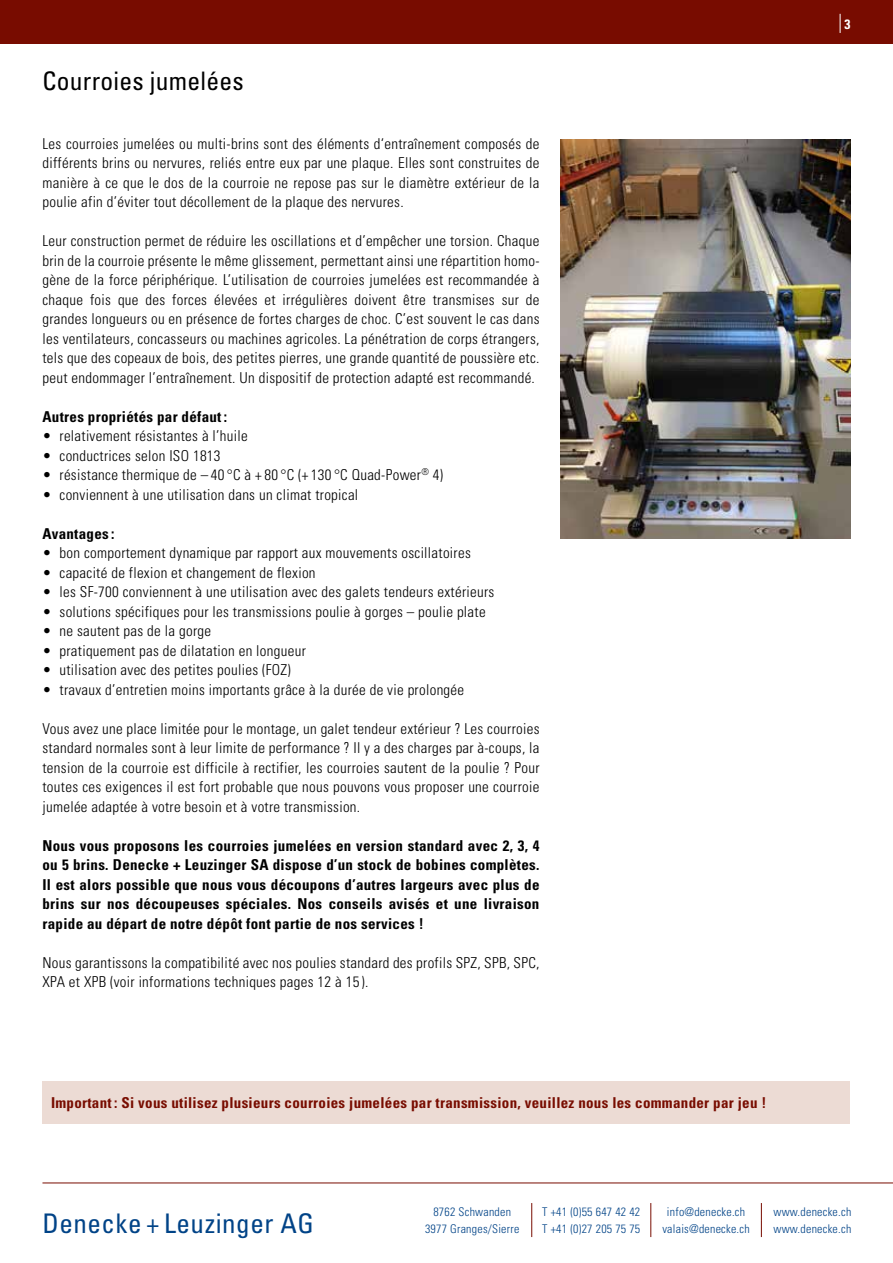
<style>
.page{position:relative;width:893px;height:1263px;background:#fff}
.page>*{position:absolute;margin:0;border:0;box-sizing:border-box;transform-origin:0 0}
.t1{font:condensed 27px "Univers";letter-spacing:.02em;color:#004387}
.t2{font:condensed 25.5px "Univers";letter-spacing:.01em;color:#000}
.t3{font:300 condensed 15px/19.5px "Univers";letter-spacing:.02em;color:#000;text-align:justify}
.t4{font:700 condensed 15px/19.5px "Univers";letter-spacing:.02em;color:#000;text-align:justify}
.t5{font:700 condensed 15px "Univers";letter-spacing:.02em;color:#780c00}
.t6{font:700 condensed 13.5px "Univers";color:#fff}
.t7{font:300 condensed 12px "Univers";letter-spacing:.02em;color:#004387}
</style>
<div class="page">
<div style="left:0;top:0;width:893px;height:43px;background:#780c00"></div>
<hr style="left:42px;top:1182px;width:851px;height:1px;background:#780c00">
<svg style="left:840px;top:14px;width:1px;height:19px"></svg>
<svg style="left:531px;top:1203px;width:1px;height:34px"></svg>
<svg style="left:650px;top:1203px;width:1px;height:34px"></svg>
<svg style="left:761px;top:1203px;width:1px;height:34px"></svg>
<img style="left:561px;top:139px;width:289px;height:400px">
<div style="left:43px;top:1081px;width:807px;height:43px;background:#ecdbd4"></div>
<h2 class="t2" style="left:43px;top:65px;width:203px">Courroies jumelées</h2>
<p class="t3" style="left:43px;top:134px;width:499px">Les courroies jumelées ou multi-brins sont des éléments d‘entraînement composés de différents brins ou nervures, reliés entre eux par une plaque. Elles sont construites de manière à ce que le dos de la courroie ne repose pas sur le diamètre extérieur de la poulie afin d’éviter tout décollement de la plaque des nervures.</p>
<p class="t3" style="left:43px;top:231px;width:499px">Leur construction permet de réduire les oscillations et d’empêcher une torsion. Chaque brin de la courroie présente le même glissement, permettant ainsi une répartition homo&shy;gène de la force périphérique. L’utilisation de courroies jumelées est recommandée à chaque fois que des forces élevées et irrégulières doivent être transmises sur de grandes longueurs ou en présence de fortes charges de choc. C’est souvent le cas dans les ventilateurs, concasseurs ou machines agricoles. La pénétration de corps étrangers, tels que des copeaux de bois, des petites pierres, une grande quantité de poussière etc. peut endommager l’entraînement. Un dispositif de protection adapté est recommandé.</p>
<p class="t4" style="left:43px;top:406px;width:186px">Autres propriétés par défaut :</p>
<p class="t3" style="left:43px;top:426px;width:207px">• relativement résistantes à l’huile</p>
<p class="t3" style="left:43px;top:446px;width:180px">• conductrices selon ISO 1813</p>
<p class="t3" style="left:43px;top:465px;width:402px">• résistance thermique de – 40 °C à + 80 °C (+ 130 °C Quad-Power<sup>®</sup> 4)</p>
<p class="t3" style="left:43px;top:485px;width:317px">• conviennent à une utilisation dans un climat tropical</p>
<p class="t4" style="left:43px;top:523px;width:74px">Avantages :</p>
<p class="t3" style="left:43px;top:543px;width:430px">• bon comportement dynamique par rapport aux mouvements oscillatoires</p>
<p class="t3" style="left:43px;top:563px;width:275px">• capacité de flexion et changement de flexion</p>
<p class="t3" style="left:43px;top:582px;width:453px">• les SF-700 conviennent à une utilisation avec des galets tendeurs extérieurs</p>
<p class="t3" style="left:43px;top:602px;width:445px">• solutions spécifiques pour les transmissions poulie à gorges – poulie plate</p>
<p class="t3" style="left:43px;top:621px;width:170px">• ne sautent pas de la gorge</p>
<p class="t3" style="left:43px;top:641px;width:265px">• pratiquement pas de dilatation en longueur</p>
<p class="t3" style="left:43px;top:660px;width:250px">• utilisation avec des petites poulies (FOZ)</p>
<p class="t3" style="left:43px;top:680px;width:423px">• travaux d’entretien moins importants grâce à la durée de vie prolongée</p>
<p class="t3" style="left:43px;top:719px;width:499px">Vous avez une place limitée pour le montage, un galet tendeur extérieur ? Les courroies standard normales sont à leur limite de performance ? Il y a des charges par à-coups, la tension de la courroie est difficile à rectifier, les courroies sautent de la poulie ? Pour toutes ces exigences il est fort probable que nous pouvons vous proposer une courroie jumelée adaptée à votre besoin et à votre transmission.</p>
<p class="t4" style="left:43px;top:835px;width:498px">Nous vous proposons les courroies jumelées en version standard avec 2, 3, 4 ou 5 brins. Denecke + Leuzinger SA dispose d’un stock de bobines complètes.<br>Il est alors possible que nous vous découpons d’autres largeurs avec plus de brins sur nos découpeuses spéciales. Nos conseils avisés et une livraison rapide au départ de notre dépôt font partie de nos services !</p>
<p class="t3" style="left:43px;top:953px;width:498px">Nous garantissons la compatibilité avec nos poulies standard des profils SPZ, SPB, SPC,<br>XPA et XPB (voir informations techniques pages 12 à 15 ).</p>
<p class="t5" style="left:51px;top:1094px;width:717px">Important : Si vous utilisez plusieurs courroies jumelées par transmission, veuillez nous les commander par jeu !</p>
<p class="t6" style="left:844px;top:16px;width:7px">3</p>
<h1 class="t1" style="left:42px;top:1206px;width:273px">Denecke + Leuzinger AG</h1>
<p class="t7" style="left:433px;top:1205px;width:79px">8762 Schwanden</p>
<p class="t7" style="left:542px;top:1205px;width:100px">T +41 (0)55 647 42 42</p>
<p class="t7" style="left:667px;top:1205px;width:80px">info@denecke.ch</p>
<p class="t7" style="left:773px;top:1205px;width:79px">www.denecke.ch</p>
<p class="t7" style="left:425px;top:1222px;width:96px">3977 Granges/Sierre</p>
<p class="t7" style="left:542px;top:1222px;width:100px">T +41 (0)27 205 75 75</p>
<p class="t7" style="left:662px;top:1222px;width:89px">valais@denecke.ch</p>
<p class="t7" style="left:773px;top:1222px;width:79px">www.denecke.ch</p>
</div>
